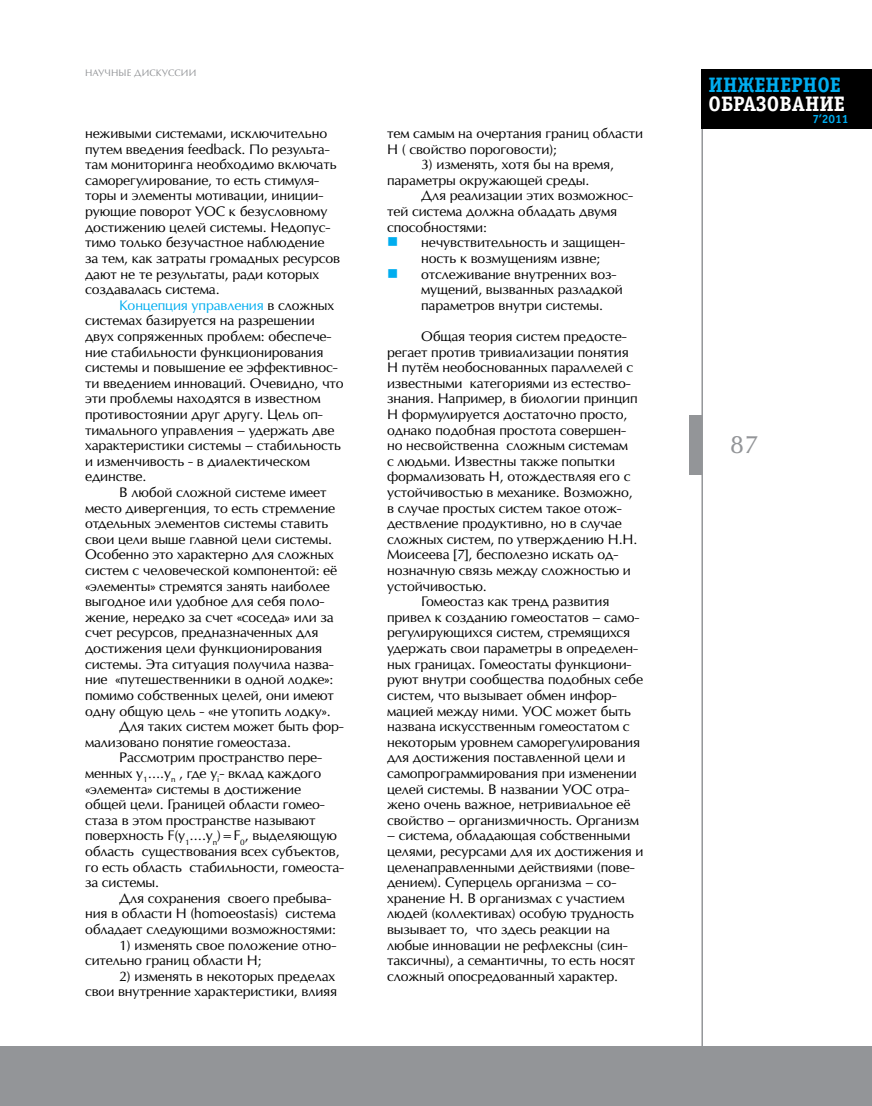
<style>
.page{position:relative;width:872px;height:1106px;background:#fff}
.page>*{position:absolute;margin:0;border:0;box-sizing:border-box;transform-origin:0 0}
.t1{font:24px "Opium New";color:#939598}
.t2{font:700 21px "Officina Serif C";color:#fff}
.t3{font:700 21px "Officina Serif C";color:#00adef}
.t4{font:13.2px/15.6px "Opium New";letter-spacing:-.01em;color:#000}
.t5{font:700 12px "Officina Sans C";color:#00adef}
.t6{font:9px "Opium New";letter-spacing:.01em;color:#939598}
.s1{color:#00adef}
</style>
<div class="page">
<hr style="left:701px;top:69px;width:2px;height:1037px;background:#939598">
<div style="left:701px;top:69px;width:171px;height:60px;background:#000"></div>
<div style="left:689px;top:415px;width:13px;height:60px;background:#939598"></div>
<div style="left:0;top:1046px;width:872px;height:60px;background:#939598"></div>
<p class="t6" style="left:85px;top:67px;width:8px">НАУ</p>
<p class="t6" style="left:104px;top:67px;width:66px">ЧН ЫЕ ДИСКУССИИ</p>
<p class="t4" style="left:85px;top:125px;width:253px">неживыми системами, исключительно путем введения feedback. По результа&shy;там мониторинга необходимо включать саморегулирование, то есть стимуля&shy;торы и элементы мотивации, иниции&shy;рующие поворот УОС</p>
<p class="t4" style="left:85px;top:203px;width:256px;text-indent:144px">к безусловному достижению целей системы. Н едопус&shy;тимо только безучастное наблюдение за тем, как затраты громадных ресурсов дают не те результаты, ради которых создавалась система.</p>
<p class="t4" style="left:85px;top:297px;width:260px;text-indent:34px"><span class="s1">Концепция управления</span> в сложных системах базируется на разрешении двух сопряженных проблем: обеспече&shy;ние стабильности функционирования системы и повышение ее эффективнос&shy;ти введением инноваций. Очевидно, что эти проблемы находятся в известном противостоянии друг другу. Цель оп&shy;тимального управления – удержать две характеристики системы – стабильность и изменчивость - в диалектическом единстве.</p>
<p class="t4" style="left:119px;top:484px;width:209px">В любой сложной системе имеет</p>
<p class="t4" style="left:85px;top:500px;width:252px">место дивергенция, то есть стремление</p>
<p class="t4" style="left:85px;top:515px;width:245px">отдельных элементов системы ставить</p>
<p class="t4" style="left:85px;top:531px;width:248px">свои цели выше главной цели системы.</p>
<p class="t4" style="left:85px;top:547px;width:250px">Особенно это характерно для сложных</p>
<p class="t4" style="left:85px;top:562px;width:254px">систем с человеческой компонентой: её</p>
<p class="t4" style="left:85px;top:578px;width:246px">«элементы» стремятся занять наиболее</p>
<p class="t4" style="left:85px;top:593px;width:241px">выгодное или удобное для себя поло-</p>
<p class="t4" style="left:85px;top:609px;width:250px">жение, нередко за счет «соседа» или за</p>
<p class="t4" style="left:85px;top:625px;width:235px">счет ресурсов, предназначенных для</p>
<p class="t4" style="left:85px;top:640px;width:239px">достижения цели функционирования</p>
<p class="t4" style="left:85px;top:656px;width:250px">системы. Эта ситуация получила назва-</p>
<p class="t4" style="left:85px;top:671px;width:250px">ние «путешественники в одной лодке»:</p>
<p class="t4" style="left:85px;top:687px;width:250px">помимо собственных целей, они имеют</p>
<p class="t4" style="left:85px;top:703px;width:247px">одну общую цель - «не утопить лодку».</p>
<p class="t4" style="left:119px;top:718px;width:226px">Для таких систем может быть фор-</p>
<p class="t4" style="left:85px;top:734px;width:207px">мализовано понятие гомеостаза.</p>
<p class="t4" style="left:119px;top:749px;width:205px">Рассмотрим пространство пере-</p>
<p class="t4" style="left:85px;top:765px;width:238px">менных y<sub>1</sub>….y<sub>n</sub> , где y<sub>i</sub>- вклад каждого</p>
<p class="t4" style="left:85px;top:781px;width:218px">«элемента» системы в достижение</p>
<p class="t4" style="left:85px;top:796px;width:241px">общей цели. Границей области гомео-</p>
<p class="t4" style="left:85px;top:812px;width:232px">стаза в этом пространстве называют</p>
<p class="t4" style="left:85px;top:827px;width:253px">поверхность F(y<sub>1</sub>….y<sub>n</sub>)=F<sub>0</sub>, выделяющую</p>
<p class="t4" style="left:85px;top:843px;width:256px">область существования всех субъектов,</p>
<p class="t4" style="left:85px;top:859px;width:260px">го есть область стабильности, гомеоста-</p>
<p class="t4" style="left:85px;top:874px;width:75px">за системы.</p>
<p class="t4" style="left:119px;top:890px;width:214px">Для сохранения своего пребыва-</p>
<p class="t4" style="left:85px;top:905px;width:252px">ния в области H (homoeostasis) система</p>
<p class="t4" style="left:85px;top:921px;width:252px">обладает следующими возможностями:</p>
<p class="t4" style="left:85px;top:937px;width:253px;text-indent:34px">1) изменять свое положение отно&shy;сительно границ области H;</p>
<p class="t4" style="left:85px;top:968px;width:253px;text-align:right">2) изменять в некоторых пределах<br>свои внутренние характеристики, влияя</p>
<p class="t4" style="left:387px;top:125px;width:257px">тем самым на очертания границ области<br>H ( свойство пороговости);</p>
<p class="t4" style="left:387px;top:157px;width:228px;text-indent:34px">3) изменять, хотя бы на время, параметры окружающей среды.</p>
<p class="t4" style="left:387px;top:188px;width:248px;text-indent:34px">Для реализации этих возможнос&shy;тей система должна обладать двумя способностями:</p>
<p class="t4" style="left:421px;top:235px;width:205px">нечувствительность и защищен&shy;ность к возмущениям извне; отслеживание внутренних воз&shy;мущений, вызванных разладкой параметров внутри системы.</p>
<p class="t4" style="left:421px;top:328px;width:207px">Общая теория систем предосте-</p>
<p class="t4" style="left:387px;top:344px;width:243px">регает против тривиализации понятия</p>
<p class="t4" style="left:387px;top:359px;width:248px">H путём необоснованных параллелей с</p>
<p class="t4" style="left:387px;top:375px;width:245px">известными категориями из естество-</p>
<p class="t4" style="left:387px;top:391px;width:252px">знания. Например, в биологии принцип</p>
<p class="t4" style="left:387px;top:406px;width:242px">Н формулируется достаточно просто,</p>
<p class="t4" style="left:387px;top:422px;width:240px">однако подобная простота совершен-</p>
<p class="t4" style="left:387px;top:437px;width:242px">но несвойственна сложным системам</p>
<p class="t4" style="left:387px;top:453px;width:229px">с людьми. И звестны также попытки</p>
<p class="t4" style="left:387px;top:469px;width:245px">формализовать Н , отождествляя его с</p>
<p class="t4" style="left:387px;top:484px;width:247px">устойчивостью в механике. В озможно,</p>
<p class="t4" style="left:387px;top:500px;width:236px">в случае простых систем такое отож-</p>
<p class="t4" style="left:387px;top:515px;width:236px">дествление продуктивно, но в случае</p>
<p class="t4" style="left:387px;top:531px;width:252px">сложных систем, по утверждению Н .Н .</p>
<p class="t4" style="left:387px;top:547px;width:233px">Моисеева [7], бесполезно искать од-</p>
<p class="t4" style="left:387px;top:562px;width:245px">нозначную связь между сложностью и</p>
<p class="t4" style="left:387px;top:578px;width:101px">устойчивостью.</p>
<p class="t4" style="left:421px;top:593px;width:190px">Гомеостаз как тренд развития</p>
<p class="t4" style="left:387px;top:609px;width:254px">привел к созданию гомеостатов – само-</p>
<p class="t4" style="left:387px;top:625px;width:245px">регулирующихся систем, стремящихся</p>
<p class="t4" style="left:387px;top:640px;width:252px">удержать свои параметры в определен-</p>
<p class="t4" style="left:387px;top:656px;width:246px">ных границах. Гомеостаты функциони-</p>
<p class="t4" style="left:387px;top:671px;width:257px">руют внутри сообщества подобных себе</p>
<p class="t4" style="left:387px;top:687px;width:231px">систем, что вызывает обмен инфор-</p>
<p class="t4" style="left:387px;top:703px;width:146px">мацией между ними. УОС</p>
<p class="t4" style="left:387px;top:703px;width:254px;text-indent:169px">может быть названа искусственным гомеостатом с некоторым уровнем саморегулирования для достижения поставленной цели и самопрограммирования при изменении целей системы. В названии УОС</p>
<p class="t4" style="left:387px;top:781px;width:253px;text-indent:209px">отра&shy;жено очень важное, нетривиальное её свойство – организмичность. Организм</p>
<p class="t4" style="left:387px;top:827px;width:258px">– система, обладающая собственными целями, ресурсами для их достижения и целенаправленными действиями (пове&shy;дением). Суперцель организма – со&shy;хранение Н . В организмах с участием людей (коллективах) особую трудность вызывает то, что здесь реакции на любые инновации не рефлексны (син&shy;таксичны), а семантичны, то есть носят сложный опосредованный характер.</p>
<h2 class="t3" style="left:708px;top:73px;width:134px">ИНЖЕНЕРНОЕ</h2>
<h2 class="t2" style="left:708px;top:91px;width:138px">ОБРАЗОВАНИЕ</h2>
<p class="t5" style="left:812px;top:113px;width:38px">7’2011</p>
<h1 class="t1" style="left:730px;top:429px;width:30px">87</h1>
</div>
